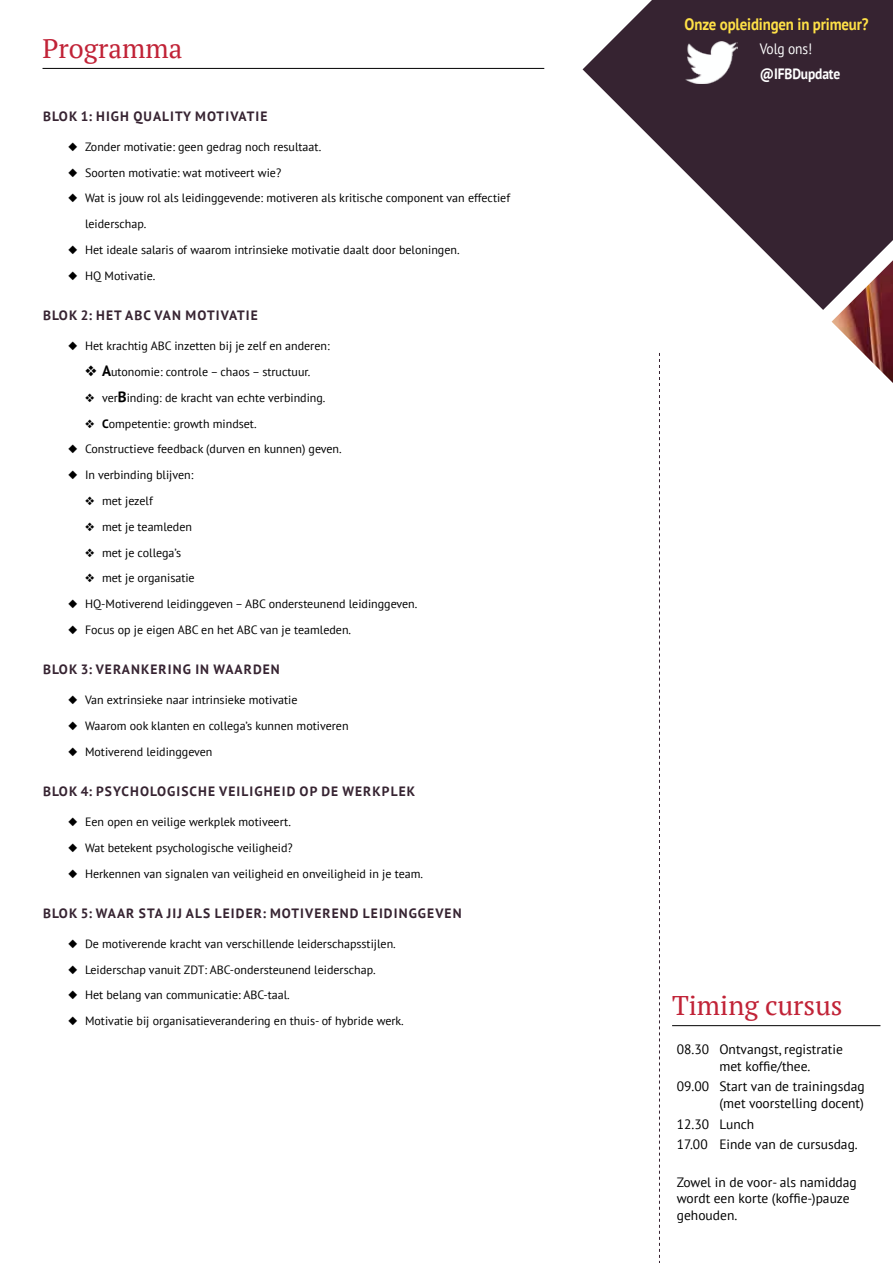
<style>
.page{position:relative;width:893px;height:1263px;background:#fff}
.page>*{position:absolute;margin:0;border:0;box-sizing:border-box;transform-origin:0 0}
.t1{font:27px "PT Serif";color:#c12337}
.t2{font:700 16.5px "PT Sans";letter-spacing:-.01em;color:#ffe147;scale:.9 1}
.t3{font:700 15px "PT Sans";letter-spacing:-.01em;color:#fff;scale:.9 1}
.t4{font:15px "PT Sans";letter-spacing:-.01em;color:#fff;scale:.9 1}
.t5{font:13.5px/16.5px "PT Sans";color:#000}
.t6{font:700 13.5px "PT Sans";letter-spacing:.08em;color:#362331}
.t7{font:12px/25.8px "PT Sans";color:#000}
.s1{font-weight:700;font-size:15px}
.s2{font-weight:700}
</style>
<div class="page">
<svg style="left:583px;top:0;width:310px;height:310px;fill:#362331"></svg>
<img style="left:832px;top:260px;width:61px;height:123px">
<hr style="left:43px;top:68px;width:501px;height:1px;background:#000">
<svg style="left:659px;top:353px;width:1px;height:910px"></svg>
<img style="left:686px;top:41px;width:52px;height:43px">
<hr style="left:672px;top:1025px;width:208px;height:1px;background:#000">
<h2 class="t2" style="left:685px;top:14px;width:206px">Onze opleidingen in primeur?</h2>
<h1 class="t1" style="left:43px;top:31px;width:141px">Programma</h1>
<p class="t4" style="left:760px;top:39px;width:60px">Volg ons!</p>
<p class="t3" style="left:760px;top:64px;width:91px">@IFBDupdate</p>
<p class="t6" style="left:43px;top:107px;width:226px">BLOK 1: HIGH QUALITY MOTIVATIE</p>
<p class="t7" style="left:68px;top:133px;width:255px">◆ Zonder motivatie: geen gedrag noch resultaat.</p>
<p class="t7" style="left:68px;top:159px;width:215px">◆ Soorten motivatie: wat motiveert wie?</p>
<p class="t7" style="left:85px;top:185px;width:427px;text-indent:-17px">◆ Wat is jouw rol als leidinggevende: motiveren als kritische component van effectief leiderschap.</p>
<p class="t7" style="left:68px;top:237px;width:393px">◆ Het ideale salaris of waarom intrinsieke motivatie daalt door beloningen.</p>
<p class="t7" style="left:68px;top:262px;width:89px">◆ HQ Motivatie.</p>
<p class="t6" style="left:43px;top:306px;width:216px">BLOK 2: HET ABC VAN MOTIVATIE</p>
<p class="t7" style="left:68px;top:333px;width:263px">◆ Het krachtig ABC inzetten bij je zelf en anderen:</p>
<p class="t7" style="left:85px;top:358px;width:227px">❖ <span class="s1">A</span>utonomie: controle – chaos – structuur.</p>
<p class="t7" style="left:85px;top:384px;width:242px">❖ ver<span class="s1">B</span>inding: de kracht van echte verbinding.</p>
<p class="t7" style="left:85px;top:410px;width:173px">❖ <span class="s2">C</span>ompetentie: growth mindset.</p>
<p class="t7" style="left:68px;top:436px;width:275px">◆ Constructieve feedback (durven en kunnen) geven.</p>
<p class="t7" style="left:68px;top:462px;width:127px">◆ In verbinding blijven:</p>
<p class="t7" style="left:85px;top:488px;width:69px">❖ met jezelf</p>
<p class="t7" style="left:85px;top:513px;width:109px">❖ met je teamleden</p>
<p class="t7" style="left:85px;top:539px;width:98px">❖ met je collega’s</p>
<p class="t7" style="left:85px;top:565px;width:111px">❖ met je organisatie</p>
<p class="t7" style="left:68px;top:591px;width:351px">◆ HQ-Motiverend leidinggeven – ABC ondersteunend leidinggeven.</p>
<p class="t7" style="left:68px;top:617px;width:285px">◆ Focus op je eigen ABC en het ABC van je teamleden.</p>
<p class="t6" style="left:43px;top:660px;width:238px">BLOK 3: VERANKERING IN WAARDEN</p>
<p class="t7" style="left:68px;top:687px;width:231px">◆ Van extrinsieke naar intrinsieke motivatie</p>
<p class="t7" style="left:68px;top:713px;width:282px">◆ Waarom ook klanten en collega’s kunnen motiveren</p>
<p class="t7" style="left:68px;top:738px;width:146px">◆ Motiverend leidinggeven</p>
<p class="t6" style="left:43px;top:782px;width:374px">BLOK 4: PSYCHOLOGISCHE VEILIGHEID OP DE WERKPLEK</p>
<p class="t7" style="left:68px;top:809px;width:224px">◆ Een open en veilige werkplek motiveert.</p>
<p class="t7" style="left:68px;top:834px;width:226px">◆ Wat betekent psychologische veiligheid?</p>
<p class="t7" style="left:68px;top:860px;width:357px">◆ Herkennen van signalen van veiligheid en onveiligheid in je team.</p>
<p class="t6" style="left:43px;top:904px;width:420px">BLOK 5: WAAR STA JIJ ALS LEIDER: MOTIVEREND LEIDINGGEVEN</p>
<p class="t7" style="left:68px;top:930px;width:329px">◆ De motiverende kracht van verschillende leiderschapsstijlen.</p>
<p class="t7" style="left:68px;top:956px;width:309px">◆ Leiderschap vanuit ZDT: ABC-ondersteunend leiderschap.</p>
<p class="t7" style="left:68px;top:982px;width:223px">◆ Het belang van communicatie: ABC-taal.</p>
<p class="t7" style="left:68px;top:1008px;width:337px">◆ Motivatie bij organisatieverandering en thuis- of hybride werk.</p>
<h1 class="t1" style="left:672px;top:988px;width:172px">Timing cursus</h1>
<p class="t5" style="left:719px;top:1041px;width:125px;text-indent:-43px">08.30 Ontvangst, registratie met koffie/thee.</p>
<p class="t5" style="left:677px;top:1078px;width:189px;text-align:right">09.00 Start van de trainingsdag (met voorstelling docent)</p>
<p class="t5" style="left:677px;top:1113px;width:182px;line-height:20.7px">12.30 Lunch<br>17.00 Einde van de cursusdag.</p>
<p class="t5" style="left:677px;top:1173px;width:181px">Zowel in de voor- als namiddag wordt een korte (koffie-)pauze gehouden.</p>
</div>
